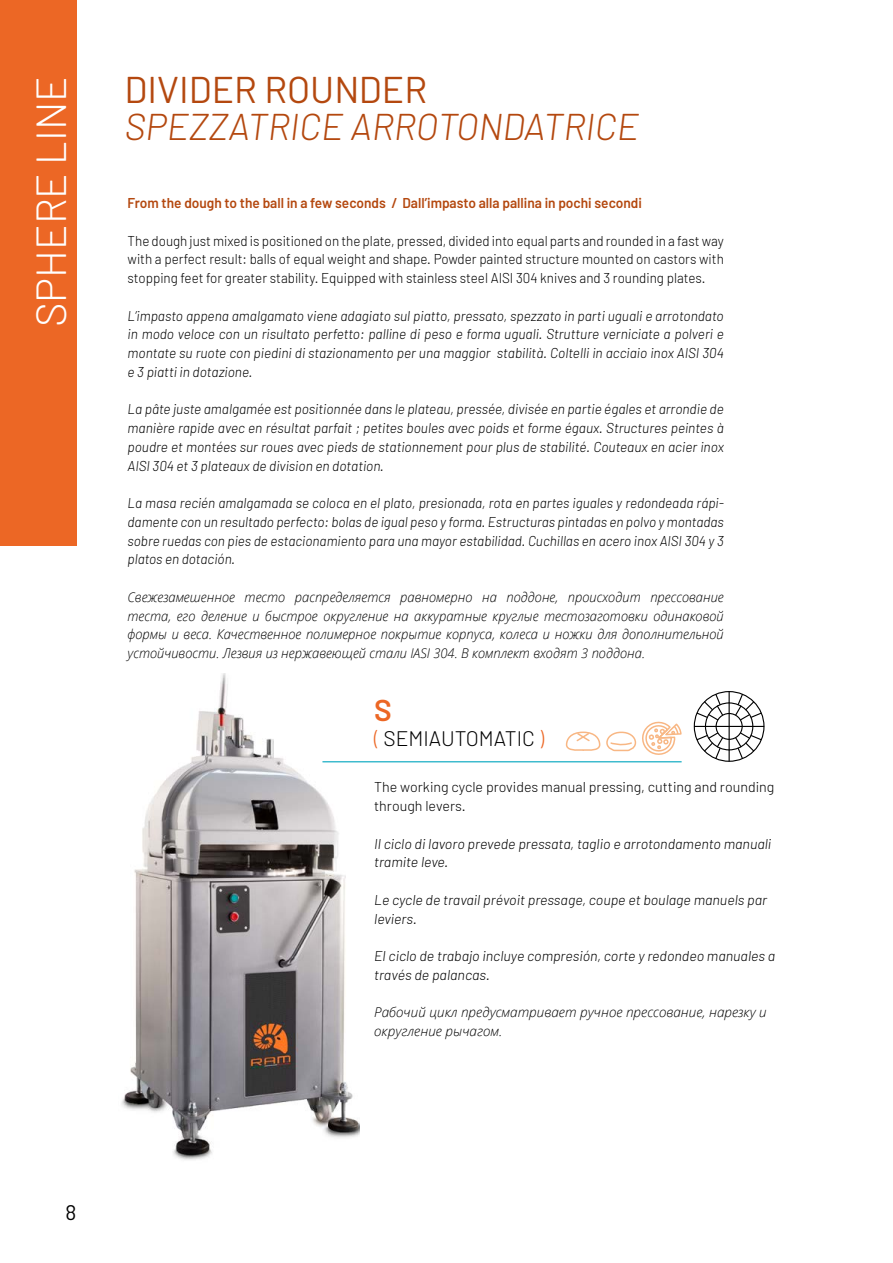
<style>
.page{position:relative;width:893px;height:1263px;background:#fff}
.page>*{position:absolute;margin:0;border:0;box-sizing:border-box;transform-origin:0 0}
.t1{font:300 42px "Barlow";color:#fff}
.t2{font:italic 300 37.2px "Barlow";color:#b4480f}
.t3{font:37.2px "Barlow";color:#b4480f}
.t4{font:600 30px "Barlow";color:#ec6725}
.t5{font:300 21px "Barlow";color:#000}
.t6{font:21px "Barlow";color:#000}
.t7{font:italic 300 14.25px/18.8px "Barlow";color:#000;text-align:justify;scale:.96 1}
.t8{font:italic 300 14.25px/18.8px "Barlow";color:#000;text-align:justify;scale:.95 1}
.t9{font:300 14.25px/18.8px "Barlow";color:#000;text-align:justify;scale:.94 1}
.t10{font:italic 300 14.25px/18.8px "Barlow";color:#000}
.t11{font:600 14.25px "Barlow";color:#b4480f;scale:.96 1}
.t12{font:300 14.25px/18.8px "Barlow";color:#000}
.t13{font:italic 300 13.5px/18.8px "Open Sans";color:#000;text-align:justify;scale:.96 1}
.t14{font:italic 300 13.5px/18.8px "Open Sans";color:#000}
.s1{color:#ec6725}
</style>
<div class="page">
<div style="left:0;top:0;width:77px;height:545px;background:#ec6725"></div>
<img style="left:121px;top:674px;width:238px;height:486px">
<hr style="left:322px;top:761px;width:360px;height:1px;background:#00a5be">
<hr style="left:729px;top:691px;width:1px;height:70px;background:#000">
<hr style="left:694px;top:726px;width:70px;height:1px;background:#000">
<svg style="left:695px;top:692px;width:68px;height:68px"></svg>
<svg style="left:565px;top:721px;width:117px;height:34px"></svg>
<h1 class="t1" style="left:25px;top:327px;width:252px;rotate:-90deg">SPHERE LINE</h1>
<h2 class="t3" style="left:125px;top:67px;width:304px">DIVIDER ROUNDER</h2>
<h2 class="t2" style="left:125px;top:104px;width:516px">SPEZZATRICE ARROTONDATRICE</h2>
<p class="t11" style="left:128px;top:194px;width:537px">From the dough to the ball in a few seconds / Dall’impasto alla pallina in pochi secondi</p>
<p class="t9" style="left:128px;top:231px;width:636px">The dough just mixed is positioned on the plate, pressed, divided into equal parts and rounded in a fast way with a perfect result: balls of equal weight and shape. Powder painted structure mounted on castors with stopping feet for greater stability. Equipped with stainless steel AISI 304 knives and 3 rounding plates.</p>
<p class="t7" style="left:128px;top:306px;width:623px">L’impasto appena amalgamato viene adagiato sul piatto, pressato, spezzato in parti uguali e arrotondato in modo veloce con un risultato perfetto: palline di peso e forma uguali. Strutture verniciate a polveri e montate su ruote con piedini di stazionamento per una maggior stabilità. Coltelli in acciaio inox AISI 304 e 3 piatti in dotazione.</p>
<p class="t7" style="left:128px;top:399px;width:623px">La pâte juste amalgamée est positionnée dans le plateau, pressée, divisée en partie égales et arrondie de manière rapide avec en résultat parfait ; petites boules avec poids et forme égaux. Structures peintes à poudre et montées sur roues avec pieds de stationnement pour plus de stabilité. Couteaux en acier inox AISI 304 et 3 plateaux de division en dotation.</p>
<p class="t8" style="left:128px;top:493px;width:629px">La masa recién amalgamada se coloca en el plato, presionada, rota en partes iguales y redondeada rápi&shy;damente con un resultado perfecto: bolas de igual peso y forma. Estructuras pintadas en polvo y montadas sobre ruedas con pies de estacionamiento para una mayor estabilidad. Cuchillas en acero inox AISI 304 y 3 platos en dotación.</p>
<p class="t13" style="left:128px;top:587px;width:623px">Свежезамешенное тесто распределяется равномерно на поддоне, происходит прессование теста, его деление и быстрое округление на аккуратные круглые тестозаготовки одинаковой формы и веса. Качественное полимерное покрытие корпуса, колеса и ножки для дополнительной устойчивости. Лезвия из нержавеющей стали IASI 304. В комплект входят 3 поддона.</p>
<h3 class="t4" style="left:374px;top:692px;width:19px">S</h3>
<h3 class="t5" style="left:374px;top:726px;width:171px"><span class="s1">(</span> SEMIAUTOMATIC <span class="s1">)</span></h3>
<p class="t12" style="left:374px;top:777px;width:402px">The working cycle provides manual pressing, cutting and rounding through levers.</p>
<p class="t10" style="left:374px;top:834px;width:399px">Il ciclo di lavoro prevede pressata, taglio e arrotondamento manuali tramite leve.</p>
<p class="t10" style="left:374px;top:890px;width:394px">Le cycle de travail prévoit pressage, coupe et boulage manuels par leviers.</p>
<p class="t10" style="left:374px;top:946px;width:403px">El ciclo de trabajo incluye compresión, corte y redondeo manuales a través de palancas.</p>
<p class="t14" style="left:374px;top:1003px;width:394px">Рабочий цикл предусматривает ручное прессование, нарезку и округление рычагом.</p>
<h3 class="t6" style="left:66px;top:1199px;width:12px">8</h3>
</div>
